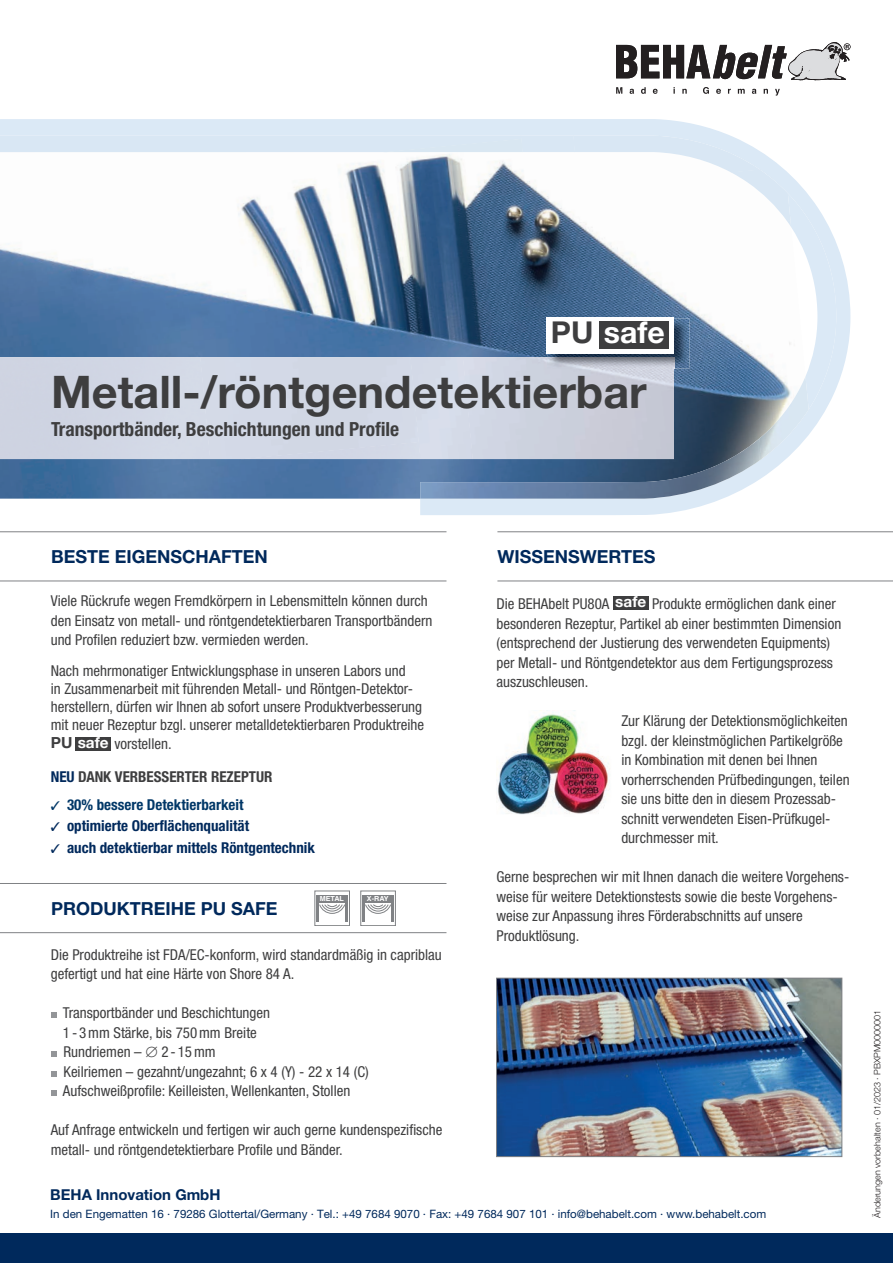
<style>
.page{position:relative;width:893px;height:1263px;background:#fff}
.page>*{position:absolute;margin:0;border:0;box-sizing:border-box;transform-origin:0 0}
.t1{font:700 45px "Helvetica Neue LT Pro";color:#3e3e3f}
.t2{font:700 30.15px "Helvetica Neue LT Pro";color:#fff}
.t3{font:700 condensed 19.5px "Helvetica Neue LT Pro";color:#3e3e3f}
.t4{font:700 18px "Helvetica Neue LT Pro";color:#00295c}
.t5{font:condensed 15px/19.5px "Helvetica Neue LT Pro";color:#3e3e3f}
.t6{font:700 condensed 15px/21.6px "Helvetica Neue LT Pro";color:#00295c}
.t7{font:700 condensed 15px/32.2px "Helvetica Neue LT Pro";color:#3e3e3f}
.t8{font:700 condensed 15px "Helvetica Neue LT Pro";color:#013767}
.t9{font:700 15px "Helvetica Neue LT Pro";color:#00295c}
.t10{font:11.55px "Helvetica Neue LT Pro";color:#00295c}
.t11{font:300 9px "Helvetica Neue LT Pro";color:#231f20}
.t12{font:700 6.9px "Helvetica LT";color:#fff;scale:1.04 1}
.s1{color:#3e3e3f}
.s2{font-stretch:normal;font-size:15.3px}
.s3{font-stretch:normal;font-size:15.3px;color:#fff}
.s4{font-weight:400}
.s5{color:#00295c}
.s6{font-weight:700;font-stretch:normal;font-size:15.3px;color:#fff}
</style>
<div class="page">
<div style="left:0;top:1233px;width:893px;height:30px;background:#00295c"></div>
<svg style="left:0;top:119px;width:850px;height:396px"></svg>
<svg style="left:420px;top:193px;width:416px;height:306px"></svg>
<div style="left:0;top:136px;width:573px;height:16px;background:#d9e7f4"></div>
<div style="left:383px;top:139px;width:140px;height:13px;background:#d9e7f3"></div>
<img style="left:573px;top:136px;width:187px;height:37px">
<img style="left:731px;top:169px;width:59px;height:52px">
<svg style="left:787px;top:220px;width:4px;height:7px"></svg>
<img style="left:759px;top:376px;width:50px;height:83px">
<img style="left:420px;top:438px;width:341px;height:61px">
<div style="left:0;top:357px;width:200px;height:102px;background:#d0d6e4"></div>
<div style="left:200px;top:357px;width:210px;height:102px;background:#d3d9e7"></div>
<div style="left:410px;top:357px;width:53px;height:102px;background:#d6ddea"></div>
<img style="left:463px;top:357px;width:211px;height:102px">
<div style="left:241px;top:442px;width:179px;height:17px;background:#d2d8e6"></div>
<div style="left:613px;top:596px;width:35px;height:14px;background:#3e3e3f"></div>
<img style="left:496px;top:710px;width:114px;height:105px">
<svg style="left:51px;top:1013px;width:5px;height:5px"></svg>
<svg style="left:51px;top:1052px;width:5px;height:5px"></svg>
<svg style="left:51px;top:1071px;width:5px;height:6px"></svg>
<svg style="left:51px;top:1091px;width:5px;height:5px"></svg>
<hr style="left:497px;top:581px;width:396px;height:1px;background:#808285">
<hr style="left:0;top:581px;width:446px;height:1px;background:#808285">
<hr style="left:0;top:932px;width:446px;height:1px;background:#808285">
<hr style="left:497px;top:531px;width:396px;height:1px;background:#808285">
<hr style="left:0;top:531px;width:446px;height:1px;background:#808285">
<hr style="left:0;top:883px;width:446px;height:1px;background:#808285">
<svg style="left:616px;top:43px;width:234px;height:37px"></svg>
<svg style="left:616px;top:87px;width:6px;height:7px"></svg>
<svg style="left:630px;top:89px;width:4px;height:5px"></svg>
<svg style="left:641px;top:87px;width:5px;height:7px"></svg>
<svg style="left:653px;top:89px;width:5px;height:5px"></svg>
<svg style="left:673px;top:87px;width:2px;height:7px"></svg>
<svg style="left:682px;top:89px;width:5px;height:5px"></svg>
<svg style="left:703px;top:87px;width:6px;height:7px"></svg>
<svg style="left:716px;top:89px;width:5px;height:5px"></svg>
<svg style="left:738px;top:89px;width:7px;height:5px"></svg>
<svg style="left:752px;top:89px;width:4px;height:5px"></svg>
<svg style="left:764px;top:89px;width:4px;height:5px"></svg>
<svg style="left:775px;top:89px;width:5px;height:7px"></svg>
<svg style="left:361px;top:891px;width:35px;height:35px"></svg>
<svg style="left:365px;top:904px;width:26px;height:10px"></svg>
<hr style="left:362px;top:902px;width:2px;height:20px;background:#808285">
<hr style="left:392px;top:902px;width:2px;height:20px;background:#808285">
<div style="left:362px;top:895px;width:32px;height:7px;background:#808285"></div>
<svg style="left:315px;top:891px;width:35px;height:35px"></svg>
<div style="left:316px;top:895px;width:32px;height:7px;background:#808285"></div>
<svg style="left:319px;top:904px;width:26px;height:10px"></svg>
<hr style="left:316px;top:902px;width:2px;height:20px;background:#808285">
<hr style="left:346px;top:902px;width:2px;height:20px;background:#808285">
<img style="left:548px;top:318px;width:141px;height:50px">
<img style="left:548px;top:357px;width:126px;height:11px">
<div style="left:547px;top:317px;width:127px;height:36px;background:#fff"></div>
<div style="left:599px;top:321px;width:70px;height:28px;background:#3e3e3f"></div>
<div style="left:75px;top:737px;width:36px;height:14px;background:#3e3e3f"></div>
<img style="left:498px;top:980px;width:342px;height:175px">
<div style="left:496px;top:978px;width:346px;height:179px;border:1px solid #808285"></div>
<h2 class="t2" style="left:551px;top:314px;width:115px"><span class="s1">PU</span> safe</h2>
<h1 class="t1" style="left:51px;top:364px;width:597px">Metall-/röntgendetektierbar</h1>
<h3 class="t3" style="left:51px;top:418px;width:350px">Transportbänder, Beschichtungen und Profile</h3>
<p class="t4" style="left:51px;top:545px;width:218px">BESTE EIGENSCHAFTEN</p>
<p class="t4" style="left:497px;top:545px;width:160px">WISSENSWERTES</p>
<p class="t5" style="left:51px;top:591px;width:383px">Viele Rückrufe wegen Fremdkörpern in Lebensmitteln können durch den Einsatz von metall- und röntgen detektierbaren Transportbändern und Profilen reduziert bzw. vermieden werden.</p>
<p class="t5" style="left:51px;top:661px;width:375px;line-height:18px">Nach mehrmonatiger Entwicklungsphase in unseren Labors und<br>in Zusammenarbeit mit führenden Metall- und Röntgen-Detektor&shy;herstellern, dürfen wir Ihnen ab sofort unsere Produktverbesserung mit neuer Rezeptur bzgl. unserer metalldetektierbaren Produktreihe</p>
<p class="t7" style="left:51px;top:728px;width:223px"><span class="s2">PU</span> <span class="s3">safe</span> <span class="s4">vorstellen.<br></span><span class="s5">NEU</span> DANK VERBESSERTER REZEPTUR</p>
<p class="t8" style="left:67px;top:795px;width:178px">30% bessere Detektierbarkeit</p>
<p class="t6" style="left:67px;top:815px;width:249px">optimierte Oberflächenqualität<br>auch detektierbar mittels Röntgentechnik</p>
<p class="t4" style="left:51px;top:897px;width:228px">PRODUKTREIHE PU SAFE</p>
<p class="t12" style="left:320px;top:894px;width:25px">METAL</p>
<p class="t12" style="left:367px;top:894px;width:22px">X-RAY</p>
<p class="t5" style="left:51px;top:944px;width:393px">Die Produktreihe ist FDA/EC-konform, wird standardmäßig in capriblau gefertigt und hat eine Härte von Shore 84 A.</p>
<p class="t5" style="left:63px;top:1003px;width:307px">Transportbänder und Beschichtungen<br>1 - 3 mm Stärke, bis 750 mm Breite<br>Rundriemen – ∅ 2 - 15 mm<br>Keilriemen – gezahnt/ungezahnt; 6 x 4 (Y) - 22 x 14 (C)<br>Aufschweißprofile: Keilleisten, Wellenkanten, Stollen</p>
<p class="t5" style="left:51px;top:1120px;width:393px">Auf Anfrage entwickeln und fertigen wir auch gerne kunden spezifische metall- und röntgendetektierbare Profile und Bänder.</p>
<p class="t5" style="left:496px;top:594px;width:346px">Die BEHAbelt PU80A <span class="s6">safe</span> Produkte ermöglichen dank einer besonderen Rezeptur, Partikel ab einer bestimmten Dimension (entsprechend der Justierung des verwendeten Equipments) per Metall- und Röntgen detektor aus dem Fertigungsprozess auszuschleusen.</p>
<p class="t5" style="left:621px;top:711px;width:230px">Zur Klärung der Detektionsmöglich keiten bzgl. der kleinstmöglichen Partikelgröße in Kombination mit denen bei Ihnen vorherrschenden Prüfbedingungen, teilen sie uns bitte den in diesem Prozessab&shy;schnitt verwendeten Eisen-Prüfkugel&shy;durchmesser mit.</p>
<p class="t5" style="left:496px;top:867px;width:354px">Gerne besprechen wir mit Ihnen danach die weitere Vor gehens&shy;weise für weitere Detektionstests sowie die beste Vorgehens&shy;weise zur Anpassung ihres Förderabschnitts auf unsere Produktlösung.</p>
<p class="t9" style="left:50px;top:1185px;width:172px">BEHA Innovation GmbH</p>
<p class="t10" style="left:50px;top:1206px;width:717px">In den Engematten 16 · 79286 Glottertal/Germany · Tel.: +49 7684 9070 · Fax: +49 7684 907 101 · info@behabelt.com · www.behabelt.com</p>
<p class="t11" style="left:872px;top:1218px;width:210px;rotate:-90deg">Änderungen vorbehalten · 01/2023 · PBXPM0000001</p>
</div>
